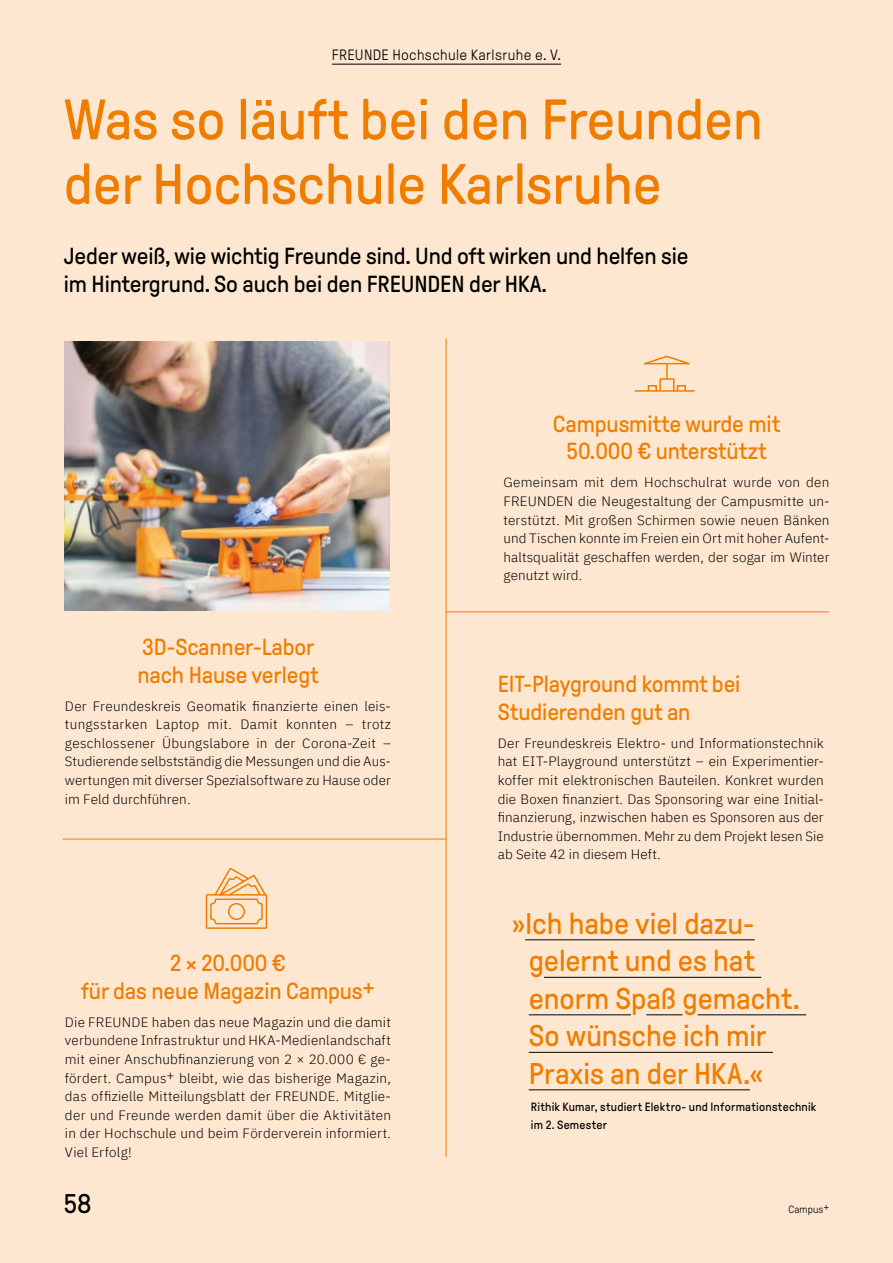
<style>
.page{position:relative;width:893px;height:1263px;background:#fee7d1}
.page>*{position:absolute;margin:0;border:0;box-sizing:border-box;transform-origin:0 0}
.t1{font:57px/64.5px "GT Pressura LG";color:#ef7d00}
.t2{font:30px/37.5px "GT Pressura LG";color:#ef7d00}
.t3{font:27px "GT Pressura LG";color:#000}
.t4{font:23.25px/27.9px "GT Pressura LG";letter-spacing:-.005em;color:#ef7d00;text-align:center}
.t5{font:23.25px/27.9px "GT Pressura LG";letter-spacing:-.005em;color:#000}
.t6{font:300 15px "GT Pressura LG";letter-spacing:.025em;color:#000}
.t7{font:300 13.5px/18.6px "IBM Plex Sans";letter-spacing:.01em;color:#000;text-align:justify}
.t8{font:12px/18px "GT Pressura LG";letter-spacing:.02em;color:#000}
.t9{font:300 10.5px "GT Pressura LG";letter-spacing:.005em;color:#000}
</style>
<div class="page">
<hr style="left:332px;top:64px;width:229px;height:1px;background:#000">
<img style="left:65px;top:341px;width:325px;height:269px">
<hr style="left:525px;top:939px;width:230px;height:1px;background:#000">
<hr style="left:544px;top:977px;width:217px;height:1px;background:#000">
<hr style="left:529px;top:1014px;width:102px;height:1px;background:#000">
<hr style="left:646px;top:1014px;width:37px;height:1px;background:#000">
<hr style="left:698px;top:1014px;width:108px;height:1px;background:#000">
<hr style="left:529px;top:1052px;width:244px;height:1px;background:#000">
<hr style="left:529px;top:1089px;width:221px;height:1px;background:#000">
<hr style="left:63px;top:839px;width:383px;height:1px;background:#ef7d00">
<hr style="left:446px;top:611px;width:383px;height:1px;background:#ef7d00">
<hr style="left:446px;top:339px;width:1px;height:818px;background:#ef7d00">
<svg style="left:205px;top:868px;width:63px;height:61px"></svg>
<hr style="left:635px;top:390px;width:59px;height:2px;background:#ef7d00">
<svg style="left:643px;top:355px;width:52px;height:37px"></svg>
<p class="t6" style="left:332px;top:46px;width:231px">FREUNDE Hochschule Karlsruhe e. V.</p>
<h1 class="t1" style="left:64px;top:88px;width:700px">Was so läuft bei den Freunden der Hochschule Karlsruhe</h1>
<h3 class="t5" style="left:64px;top:242px;width:626px">Jeder weiß, wie wichtig Freunde sind. Und oft wirken und helfen sie im Hintergrund. So auch bei den FREUNDEN der HKA.</h3>
<h3 class="t4" style="left:137px;top:633px;width:183px;text-align:left">3D-Scanner-Labor nach Hause verlegt</h3>
<p class="t7" style="left:65px;top:695px;width:327px">Der Freundeskreis Geomatik finanzierte einen leis&shy;tungsstarken Laptop mit. Damit konnten – trotz geschlossener Übungslabore in der Corona-Zeit – Studierende selbstständig die Messungen und die Aus&shy;wertungen mit diverser Spezialsoftware zu Hause oder im Feld durchführen.</p>
<h3 class="t4" style="left:81px;top:949px;width:296px">2 × 20.000 €<br>für das neue Magazin Campus+</h3>
<p class="t7" style="left:65px;top:1011px;width:328px">Die FREUNDE haben das neue Magazin und die damit verbundene Infrastruktur und HKA-Medienlandschaft mit einer Anschubfinanzierung von 2 × 20.000 € ge&shy;fördert. Campus+ bleibt, wie das bisherige Magazin, das offizielle Mitteilungsblatt der FREUNDE. Mitglie&shy;der und Freunde werden damit über die Aktivitäten in der Hochschule und beim Förderverein informiert.<br>Viel Erfolg!</p>
<h3 class="t4" style="left:553px;top:410px;width:229px">Campusmitte wurde mit<br>50.000 € unterstützt</h3>
<p class="t7" style="left:503px;top:472px;width:328px">Gemeinsam mit dem Hochschulrat wurde von den FREUNDEN die Neugestaltung der Campusmitte un&shy;terstützt. Mit großen Schirmen sowie neuen Bänken und Tischen konnte im Freien ein Ort mit hoher Aufent&shy;haltsqualität geschaffen werden, der sogar im Winter genutzt wird.</p>
<h3 class="t4" style="left:498px;top:670px;width:244px;text-align:left">EIT-Playground kommt bei<br>Studierenden gut an</h3>
<p class="t7" style="left:498px;top:732px;width:327px">Der Freundeskreis Elektro- und Informationstechnik hat EIT-Playground unterstützt – ein Experimentier&shy;koffer mit elektronischen Bauteilen. Konkret wurden die Boxen finanziert. Das Sponsoring war eine Initial&shy;finanzierung, inzwischen haben es Sponsoren aus der Industrie übernommen. Mehr zu dem Projekt lesen Sie ab Seite 42 in diesem Heft.</p>
<h2 class="t2" style="left:529px;top:905px;width:273px;text-indent:-17px">»Ich habe viel dazu&shy;gelernt und es hat enorm Spaß gemacht.<br>So wünsche ich mir<br>Praxis an der HKA.«</h2>
<p class="t8" style="left:531px;top:1098px;width:287px">Rithik Kumar, studiert Elektro- und Informationstechnik im 2. Semester</p>
<h3 class="t3" style="left:64px;top:1189px;width:29px">58</h3>
<p class="t9" style="left:788px;top:1203px;width:42px">Campus+</p>
</div>
